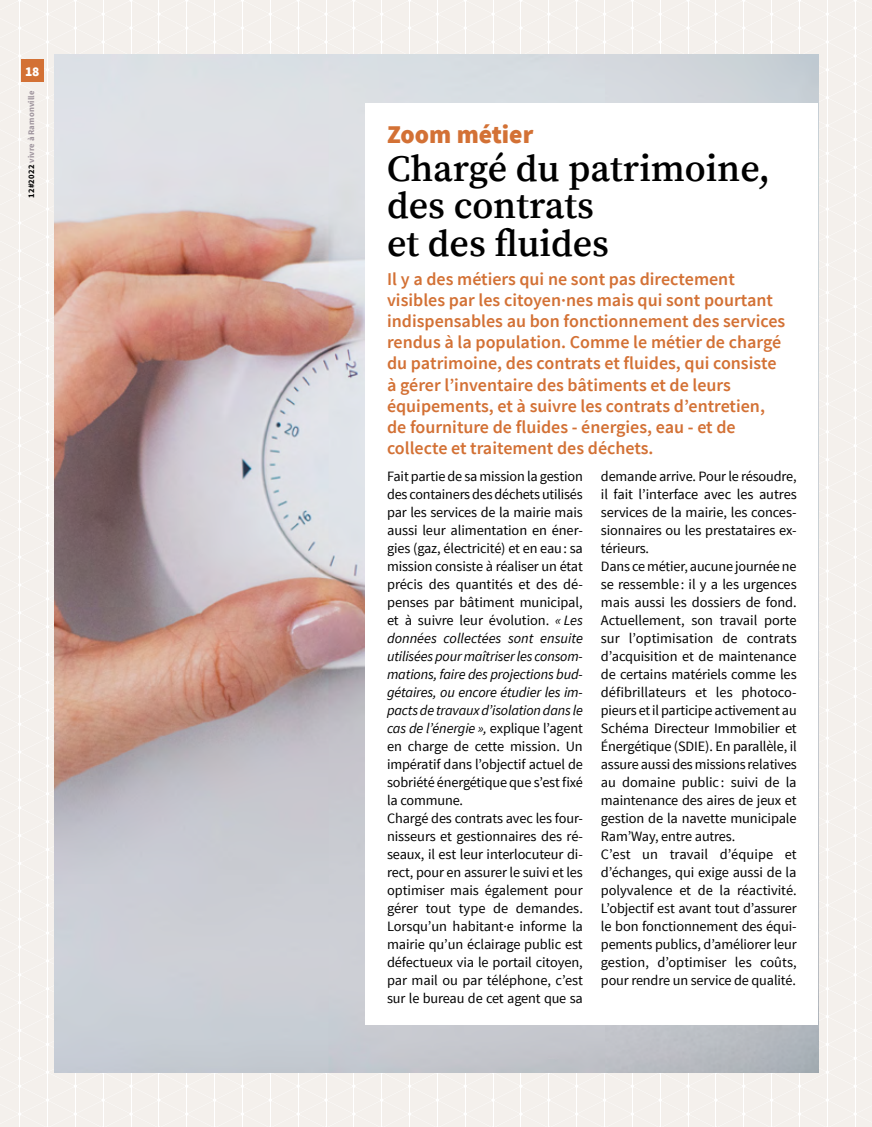
<style>
.page{position:relative;width:872px;height:1127px;background:#fff}
.page>*{position:absolute;margin:0;border:0;box-sizing:border-box;transform-origin:0 0}
.t1{font:600 37.5px/37.5px "Source Serif Pro";color:#000}
.t2{font:900 25.5px "Source Sans Pro";color:#d37135}
.t3{font:600 18px/21.1px "Source Sans Pro";color:#d37135}
.t4{font:14.25px/18px "Source Sans Pro";letter-spacing:-.01em;color:#000}
.t5{font:900 13.5px "Source Sans Pro";color:#fff}
.t6{font:700 8.55px "Source Sans Pro";letter-spacing:.02em;color:#9f959e}
.s1{color:#000}
.s2{font-style:italic}
</style>
<div class="page">
<div style="left:0;top:975px;width:186px;height:152px;background:#f4f0ec"></div>
<div style="left:243px;top:1073px;width:222px;height:54px;background:#f4f0ec"></div>
<div style="left:466px;top:1073px;width:54px;height:54px;background:#f4f0ec"></div>
<div style="left:521px;top:975px;width:351px;height:152px;background:#f4f0ec"></div>
<div style="left:0;top:752px;width:872px;height:167px;background:#f4f0ec"></div>
<div style="left:0;top:0;width:872px;height:724px;background:#f4f0ec"></div>
<div style="left:0;top:0;width:855px;height:696px;background:#f4f0ec"></div>
<div style="left:0;top:0;width:800px;height:669px;background:#f4f0ec"></div>
<img style="left:54px;top:54px;width:764px;height:1019px">
<div style="left:366px;top:103px;width:452px;height:921px;background:#fff"></div>
<div style="left:21px;top:60px;width:22px;height:22px;background:#d37135"></div>
<p class="t5" style="left:25px;top:62px;width:16px">18</p>
<p class="t6" style="left:26px;top:198px;width:109px;rotate:-90deg"><span class="s1">12#2022</span> vivre à Ramonville</p>
<h2 class="t2" style="left:387px;top:118px;width:148px">Zoom métier</h2>
<h1 class="t1" style="left:387px;top:151px;width:384px">Chargé du patrimoine, des contrats<br>et des fluides</h1>
<p class="t3" style="left:387px;top:269px;width:400px">Il y a des métiers qui ne sont pas directement visibles par les citoyen·nes mais qui sont pourtant indispensables au bon fonctionnement des services rendus à la population. Comme le métier de chargé du patrimoine, des contrats et fluides, qui consiste à gérer l’inventaire des bâtiments et de leurs équipements, et à suivre les contrats d’entretien, de fourniture de fluides - énergies, eau - et de collecte et traitement des déchets.</p>
<p class="t4" style="left:387px;top:467px;width:197px">Fait partie de sa mission la gestion des containers des déchets utilisés par les services de la mairie mais aussi leur alimentation en éner&shy;gies (gaz, électricité) et en eau: sa mission consiste à réaliser un état précis des quantités et des dé&shy;penses par bâtiment municipal, et à suivre leur évolution. <span class="s2">« Les données collectées sont ensuite utilisées pour maîtriser les consom&shy;mations, faire des projections bud&shy;gétaires, ou encore étudier les im&shy;pacts de travaux d’isolation dans le cas de l’énergie »,</span> explique l’agent en charge de cette mission. Un impératif dans l’objectif actuel de sobriété énergétique que s’est fixé la commune.<br>Chargé des contrats avec les four&shy;nisseurs et gestionnaires des ré&shy;seaux, il est leur interlocuteur di&shy;rect, pour en assurer le suivi et les optimiser mais également pour gérer tout type de demandes.<br>Lorsqu’un habitant·e informe la mairie qu’un éclairage public est défectueux via le portail citoyen, par mail ou par téléphone, c’est sur le bureau de cet agent que sa</p>
<p class="t4" style="left:601px;top:467px;width:197px">demande arrive. Pour le résoudre, il fait l’interface avec les autres services de la mairie, les conces&shy;sionnaires ou les prestataires ex&shy;térieurs.<br>Dans ce métier, aucune journée ne se ressemble: il y a les urgences mais aussi les dossiers de fond.<br>Actuellement, son travail porte sur l’optimisation de contrats d’acquisition et de maintenance de certains matériels comme les défibrillateurs et les photoco&shy;pieurs et il participe activement au<br>Schéma Directeur Immobilier et<br>Énergétique (SDIE). En parallèle, il assure aussi des missions relatives au domaine public : suivi de la maintenance des aires de jeux et gestion de la navette municipale<br>Ram’Way, entre autres.<br>C’est un travail d’équipe et d’échanges, qui exige aussi de la polyvalence et de la réactivité.<br>L’objectif est avant tout d’assurer le bon fonctionnement des équi&shy;pements publics, d’améliorer leur gestion, d’optimiser les coûts, pour rendre un service de qualité.</p>
</div>
